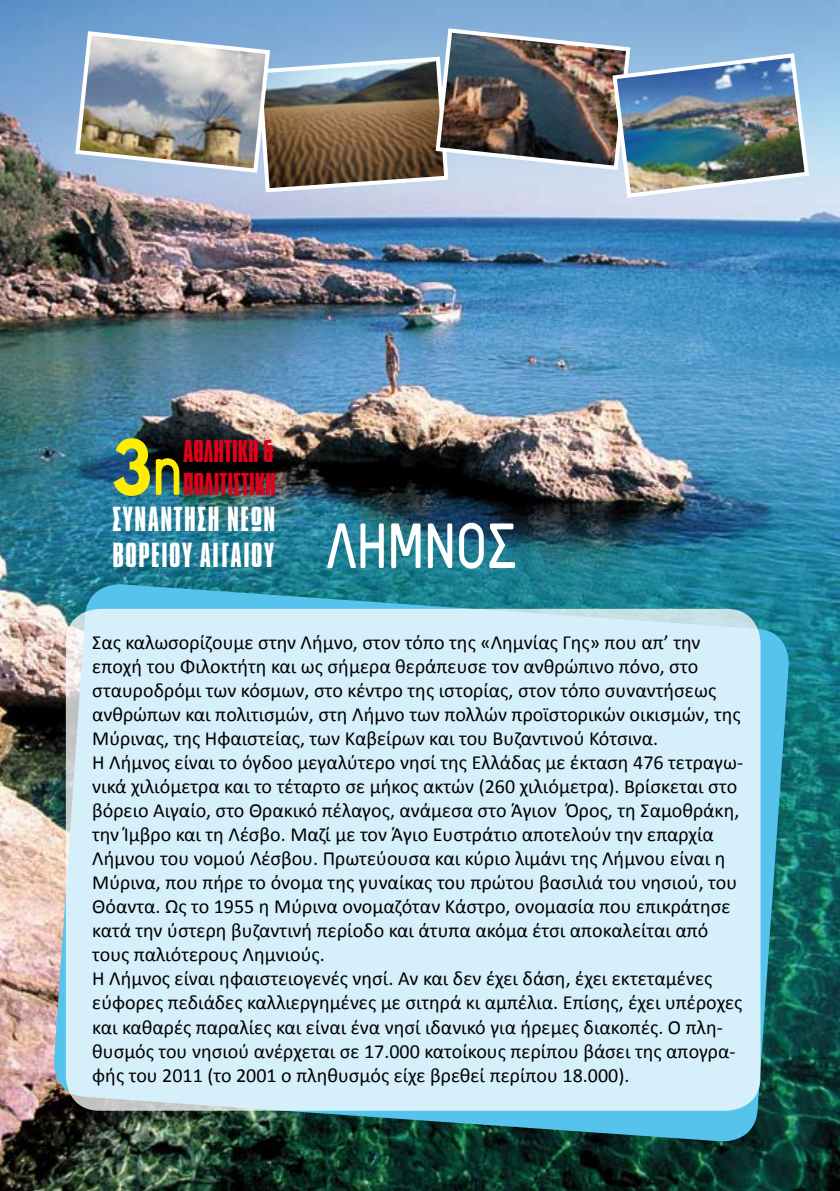
<style>
.page{position:relative;width:840px;height:1191px;background:#fff}
.page>*{position:absolute;margin:0;border:0;box-sizing:border-box;transform-origin:0 0}
.t1{font:700 67.4px "League Spartan";color:#ffed00;scale:.88 1}
.t2{font:65.6px "Aka Acid Sci Fly";color:#fff;scale:.8 1}
.t3{font:30px/36px "Aka Acid GR Compacta";letter-spacing:.05em;color:#fff}
.t4{font:27.2px/32.8px "Aka Acid GR Compacta";color:#e2001a}
.t5{font:20px/24px "Calibri";color:#000}
.s1{font-family:"Aka Acid Sci Fly";font-weight:400;font-size:79.6px}
</style>
<div class="page">
<img style="left:0;top:0;width:839px;height:1191px">
<img style="left:52px;top:582px;width:738px;height:561px">
<div style="left:66px;top:609px;width:694px;height:501px;background:#d5f0fa;border-radius:34px"></div>
<img style="left:73px;top:26px;width:737px;height:174px">
<h1 class="t1" style="left:112px;top:415px;width:82px">3<span class="s1">η</span></h1>
<h3 class="t4" style="left:183px;top:435px;width:94px">ΑΘΛΗΤΙΚΗ &amp;<br>ΠΟΛΙΤΙΣΤΙΚΗ</h3>
<h3 class="t3" style="left:112px;top:501px;width:164px">ΣΥΝΑΝΤΗΣΗ ΝΕΩΝ<br>ΒΟΡΕΙΟΥ ΑΙΓΑΙΟΥ</h3>
<h2 class="t2" style="left:326px;top:506px;width:239px">ΛΗΜΝΟΣ</h2>
<p class="t5" style="left:92px;top:631px;width:652px">Σας καλωσορίζουμε στην Λήμνο, στον τόπο της «Λημνίας Γης» που απ’ την εποχή του Φιλοκτήτη και ως σήμερα θεράπευσε τον ανθρώπινο πόνο, στο σταυροδρόμι των κόσμων, στο κέντρο της ιστορίας, στον τόπο συναντήσεως ανθρώπων και πολιτισμών, στη Λήμνο των πολλών προϊστορικών οικισμών, της Μύρινας, της Ηφαιστείας, των Καβείρων και του Βυζαντινού Κότσινα.<br>Η Λήμνος είναι το όγδοο μεγαλύτερο νησί της Ελλάδας με έκταση 476 τετραγω&shy;νικά χιλιόμετρα και το τέταρτο σε μήκος ακτών (260 χιλιόμετρα). Βρίσκεται στο βόρειο Αιγαίο, στο Θρακικό πέλαγος, ανάμεσα στο Άγιον Όρος, τη Σαμοθράκη, την Ίμβρο και τη Λέσβο. Μαζί με τον Άγιο Ευστράτιο αποτελούν την επαρχία Λήμνου του νομού Λέσβου. Πρωτεύουσα και κύριο λιμάνι της Λήμνου είναι η Μύρινα, που πήρε το όνομα της γυναίκας του πρώτου βασιλιά του νησιού, του Θόαντα. Ως το 1955 η Μύρινα ονομαζόταν Κάστρο, ονομασία που επικράτησε κατά την ύστερη βυζαντινή περίοδο και άτυπα ακόμα έτσι αποκαλείται από τους παλιότερους Λημνιούς.<br>Η Λήμνος είναι ηφαιστειογενές νησί. Αν και δεν έχει δάση, έχει εκτεταμένες εύφορες πεδιάδες καλλιεργημένες με σιτηρά κι αμπέλια. Επίσης, έχει υπέροχες και καθαρές παραλίες και είναι ένα νησί ιδανικό για ήρεμες διακοπές. Ο πλη&shy;θυσμός του νησιού ανέρχεται σε 17.000 κατοίκους περίπου βάσει της απογρα&shy;φής του 2011 (το 2001 ο πληθυσμός είχε βρεθεί περίπου 18.000).</p>
</div>
